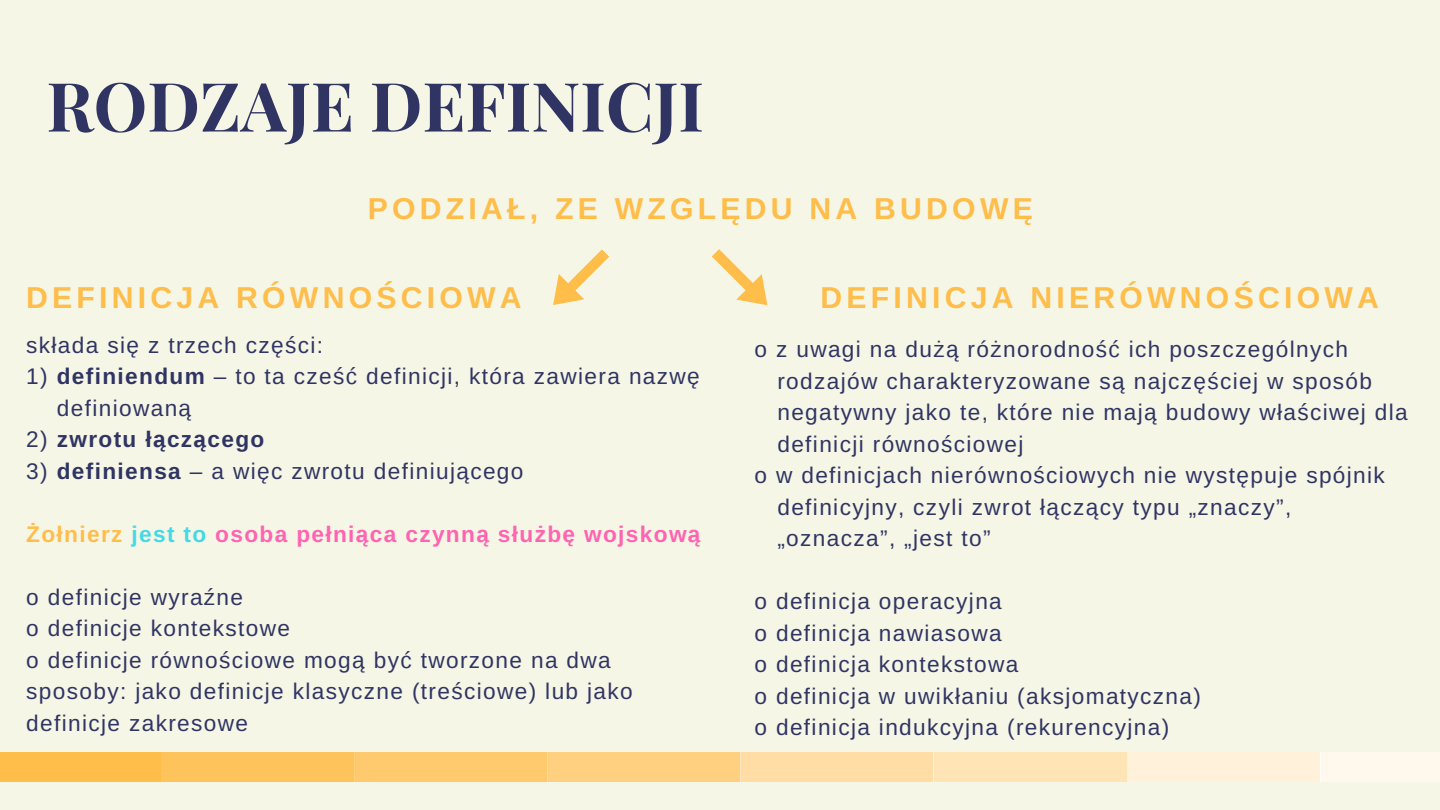
<style>
.page{position:relative;width:1440px;height:810px;background:#f5f6e5}
.page>*{position:absolute;margin:0;border:0;box-sizing:border-box;transform-origin:0 0}
.t1{font:700 67.9px "Playfair Display";color:#303463}
.t2{font:700 30.2px "Arimo";letter-spacing:.14em;color:#ffbd4a}
.t3{font:22.6px/31.5px "Arimo";letter-spacing:.06em;color:#303463}
.t4{font:700 22.6px "Arimo";letter-spacing:.06em;color:#ff63b1}
.t5{font:700 22.6px "Arimo";letter-spacing:.06em;color:#303463}
.s1{font-family:"Liberation Sans"}
.s2{font-weight:700}
.s3{font-weight:400}
.s4{font-family:"Liberation Sans";color:#ffbd4a}
.s5{color:#ffbd4a}
.s6{color:#44d9e6}
</style>
<div class="page">
<div style="left:0;top:752px;width:1440px;height:30px;background:#ffbd4a"></div>
<div style="left:741px;top:752px;width:193px;height:30px;background:#ffdda4"></div>
<div style="left:1127px;top:752px;width:193px;height:30px;background:#fff1da"></div>
<div style="left:354px;top:752px;width:193px;height:30px;background:#ffca6e"></div>
<div style="left:1320px;top:752px;width:120px;height:30px;background:#fff8ec"></div>
<div style="left:934px;top:752px;width:193px;height:30px;background:#ffe4b6"></div>
<div style="left:547px;top:752px;width:194px;height:30px;background:#ffd07f"></div>
<div style="left:161px;top:752px;width:193px;height:30px;background:#ffc35b"></div>
<svg style="left:553px;top:249px;width:56px;height:56px"></svg>
<svg style="left:712px;top:249px;width:56px;height:57px"></svg>
<h1 class="t1" style="left:46px;top:58px;width:659px">RODZAJE DEFINICJI</h1>
<h2 class="t2" style="left:368px;top:192px;width:666px">PODZIA<span class="s1">Ł</span>, ZE WZGL<span class="s1">Ę</span>DU NA BUDOW<span class="s1">Ę</span></h2>
<h2 class="t2" style="left:26px;top:280px;width:497px">DEFINICJA RÓWNO<span class="s1">Ś</span>CIOWA</h2>
<h2 class="t2" style="left:820px;top:280px;width:560px">DEFINICJA NIERÓWNO<span class="s1">Ś</span>CIOWA</h2>
<p class="t3" style="left:26px;top:329px;width:298px">sk<span class="s1">ł</span>ada si<span class="s1">ę</span> z trzech cz<span class="s1">ęś</span>ci:</p>
<p class="t3" style="left:57px;top:360px;width:645px;text-indent:-31px">1) <span class="s2">definiendum</span> – to ta cze<span class="s1">ść</span> definicji, która zawiera nazw<span class="s1">ę </span>definiowan<span class="s1">ą</span></p>
<p class="t5" style="left:26px;top:427px;width:240px"><span class="s3">2)</span> zwrotu <span class="s1">łą</span>cz<span class="s1">ą</span>cego</p>
<p class="t3" style="left:26px;top:455px;width:499px">3) <span class="s2">definiensa</span> – a wi<span class="s1">ę</span>c zwrotu definiuj<span class="s1">ą</span>cego</p>
<p class="t4" style="left:26px;top:521px;width:676px"><span class="s4">Ż</span><span class="s5">o</span><span class="s4">ł</span><span class="s5">nierz</span> <span class="s6">jest to</span> osoba pe<span class="s1">ł</span>ni<span class="s1">ą</span>ca czynn<span class="s1">ą</span> s<span class="s1">ł</span>u<span class="s1">ż</span>b<span class="s1">ę</span> wojskow<span class="s1">ą</span></p>
<p class="t3" style="left:26px;top:581px;width:608px">o definicje wyra<span class="s1">ź</span>ne<br>o definicje kontekstowe<br>o definicje równo<span class="s1">ś</span>ciowe mog<span class="s1">ą</span> by<span class="s1">ć</span> tworzone na dwa sposoby: jako definicje klasyczne (tre<span class="s1">ś</span>ciowe) lub jako definicje zakresowe</p>
<p class="t3" style="left:754px;top:333px;width:595px">o z uwagi na du<span class="s1">żą</span> ró<span class="s1">ż</span>norodno<span class="s1">ść</span> ich poszczególnych</p>
<p class="t3" style="left:777px;top:365px;width:596px">rodzajów charakteryzowane s<span class="s1">ą</span> najcz<span class="s1">ęś</span>ciej w sposób</p>
<p class="t3" style="left:777px;top:396px;width:632px">negatywny jako te, które nie maj<span class="s1">ą</span> budowy w<span class="s1">ł</span>a<span class="s1">ś</span>ciwej dla</p>
<p class="t3" style="left:777px;top:428px;width:248px">definicji równo<span class="s1">ś</span>ciowej</p>
<p class="t3" style="left:754px;top:459px;width:632px">o w definicjach nierówno<span class="s1">ś</span>ciowych nie wyst<span class="s1">ę</span>puje spójnik</p>
<p class="t3" style="left:777px;top:491px;width:515px">definicyjny, czyli zwrot <span class="s1">łą</span>cz<span class="s1">ą</span>cy typu „znaczy”,</p>
<p class="t3" style="left:777px;top:522px;width:215px">„oznacza”, „jest to”</p>
<p class="t3" style="left:754px;top:585px;width:448px">o definicja operacyjna<br>o definicja nawiasowa<br>o definicja kontekstowa<br>o definicja w uwik<span class="s1">ł</span>aniu (aksjomatyczna) o definicja indukcyjna (rekurencyjna)</p>
</div>
